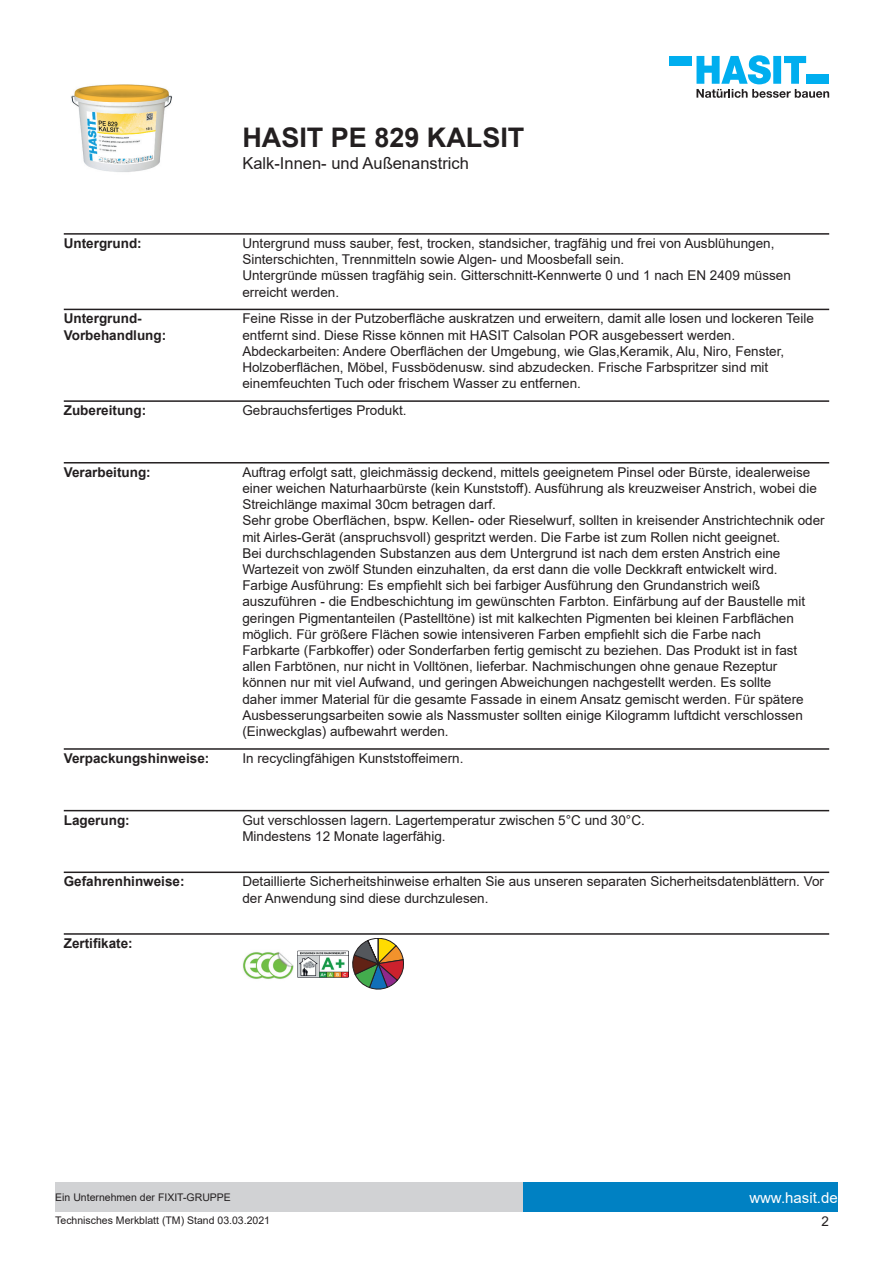
<style>
.page{position:relative;width:893px;height:1263px;background:#fff}
.page>*{position:absolute;margin:0;border:0;box-sizing:border-box;transform-origin:0 0}
.t1{font:700 27px "Arial";color:#231f20}
.t2{font:16.5px "Arial";color:#231f20}
.t3{font:15px "Arial";color:#fff}
.t4{font:13.5px/16.2px "Arial";color:#231f20}
.t5{font:700 13.5px/16.2px "Arial";color:#231f20}
.t6{font:10.5px "Arial";color:#231f20}
</style>
<div class="page">
<img style="left:71px;top:84px;width:101px;height:88px">
<div style="left:669px;top:56px;width:23px;height:10px;background:#00aeef"></div>
<svg style="left:696px;top:55px;width:133px;height:43px"></svg>
<div style="left:523px;top:1182px;width:315px;height:30px;background:#0081c3"></div>
<div style="left:55px;top:1182px;width:468px;height:30px;background:#d1d2d4"></div>
<hr style="left:64px;top:233px;width:765px;height:2px;background:#231f20">
<hr style="left:64px;top:309px;width:765px;height:1px;background:#231f20">
<hr style="left:64px;top:400px;width:765px;height:2px;background:#231f20">
<hr style="left:64px;top:462px;width:765px;height:1px;background:#231f20">
<hr style="left:64px;top:748px;width:765px;height:2px;background:#231f20">
<hr style="left:64px;top:810px;width:765px;height:1px;background:#231f20">
<hr style="left:64px;top:871px;width:765px;height:2px;background:#231f20">
<hr style="left:64px;top:933px;width:765px;height:2px;background:#231f20">
<img style="left:243px;top:952px;width:50px;height:27px">
<img style="left:297px;top:950px;width:51px;height:28px">
<svg style="left:353px;top:938px;width:51px;height:51px"></svg>
<h1 class="t1" style="left:242px;top:119px;width:284px">HASIT PE 829 KALSIT</h1>
<p class="t2" style="left:242px;top:152px;width:228px">Kalk-Innen- und Außenanstrich</p>
<p class="t5" style="left:64px;top:235px;width:79px">Untergrund:</p>
<p class="t4" style="left:242px;top:235px;width:550px">Untergrund muss sauber, fest, trocken, standsicher, tragfähig und frei von Ausblühungen, Sinterschichten, Trennmitteln sowie Algen- und Moosbefall sein.<br>Untergründe müssen tragfähig sein. Gitterschnitt-Kennwerte 0 und 1 nach EN 2409 müssen erreicht werden.</p>
<p class="t5" style="left:64px;top:311px;width:104px">Untergrund-<br>Vorbehandlung:</p>
<p class="t4" style="left:242px;top:311px;width:573px">Feine Risse in der Putzoberfläche auskratzen und erweitern, damit alle losen und lockeren Teile entfernt sind. Diese Risse können mit HASIT Calsolan POR ausgebessert werden.<br>Abdeckarbeiten: Andere Oberflächen der Umgebung, wie Glas,Keramik, Alu, Niro, Fenster, Holzoberflächen, Möbel, Fussbödenusw. sind abzudecken. Frische Farbspritzer sind mit einemfeuchten Tuch oder frischem Wasser zu entfernen.</p>
<p class="t5" style="left:64px;top:402px;width:84px">Zubereitung:</p>
<p class="t4" style="left:242px;top:402px;width:166px">Gebrauchsfertiges Produkt.</p>
<p class="t5" style="left:64px;top:464px;width:89px">Verarbeitung:</p>
<p class="t4" style="left:242px;top:464px;width:584px">Auftrag erfolgt satt, gleichmässig deckend, mittels geeignetem Pinsel oder Bürste, idealerweise einer weichen Naturhaarbürste (kein Kunststoff). Ausführung als kreuzweiser Anstrich, wobei die Streichlänge maximal 30cm betragen darf.<br>Sehr grobe Oberflächen, bspw. Kellen- oder Rieselwurf, sollten in kreisender Anstrichtechnik oder mit Airles-Gerät (anspruchsvoll) gespritzt werden. Die Farbe ist zum Rollen nicht geeignet.<br>Bei durchschlagenden Substanzen aus dem Untergrund ist nach dem ersten Anstrich eine Wartezeit von zwölf Stunden einzuhalten, da erst dann die volle Deckkraft entwickelt wird.<br>Farbige Ausführung: Es empfiehlt sich bei farbiger Ausführung den Grundanstrich weiß auszuführen - die Endbeschichtung im gewünschten Farbton. Einfärbung auf der Baustelle mit geringen Pigmentanteilen (Pastelltöne) ist mit kalkechten Pigmenten bei kleinen Farbflächen möglich. Für größere Flächen sowie intensiveren Farben empfiehlt sich die Farbe nach<br>Farbkarte (Farbkoffer) oder Sonderfarben fertig gemischt zu beziehen. Das Produkt ist in fast allen Farbtönen, nur nicht in Volltönen, lieferbar. Nachmischungen ohne genaue Rezeptur können nur mit viel Aufwand, und geringen Abweichungen nachgestellt werden. Es sollte<br>daher immer Material für die gesamte Fassade in einem Ansatz gemischt werden. Für spätere Ausbesserungsarbeiten sowie als Nassmuster sollten einige Kilogramm luftdicht verschlossen (Einweckglas) aufbewahrt werden.</p>
<p class="t5" style="left:64px;top:750px;width:147px">Verpackungshinweise:</p>
<p class="t4" style="left:242px;top:750px;width:223px">In recyclingfähigen Kunststoffeimern.</p>
<p class="t5" style="left:64px;top:812px;width:68px">Lagerung:</p>
<p class="t4" style="left:242px;top:812px;width:404px">Gut verschlossen lagern. Lagertemperatur zwischen 5°C und 30°C.<br>Mindestens 12 Monate lagerfähig.</p>
<p class="t5" style="left:64px;top:874px;width:122px">Gefahrenhinweise:</p>
<p class="t4" style="left:242px;top:873px;width:583px">Detaillierte Sicherheitshinweise erhalten Sie aus unseren separaten Sicherheitsdatenblättern. Vor der Anwendung sind diese durchzulesen.</p>
<p class="t5" style="left:64px;top:935px;width:71px">Zertifikate:</p>
<p class="t6" style="left:55px;top:1190px;width:177px">Ein Unternehmen der FIXIT-GRUPPE</p>
<p class="t3" style="left:749px;top:1187px;width:90px">www.hasit.de</p>
<p class="t6" style="left:55px;top:1213px;width:216px">Technisches Merkblatt (TM) Stand 03.03.2021</p>
<p class="t4" style="left:821px;top:1213px;width:9px">2</p>
</div>
